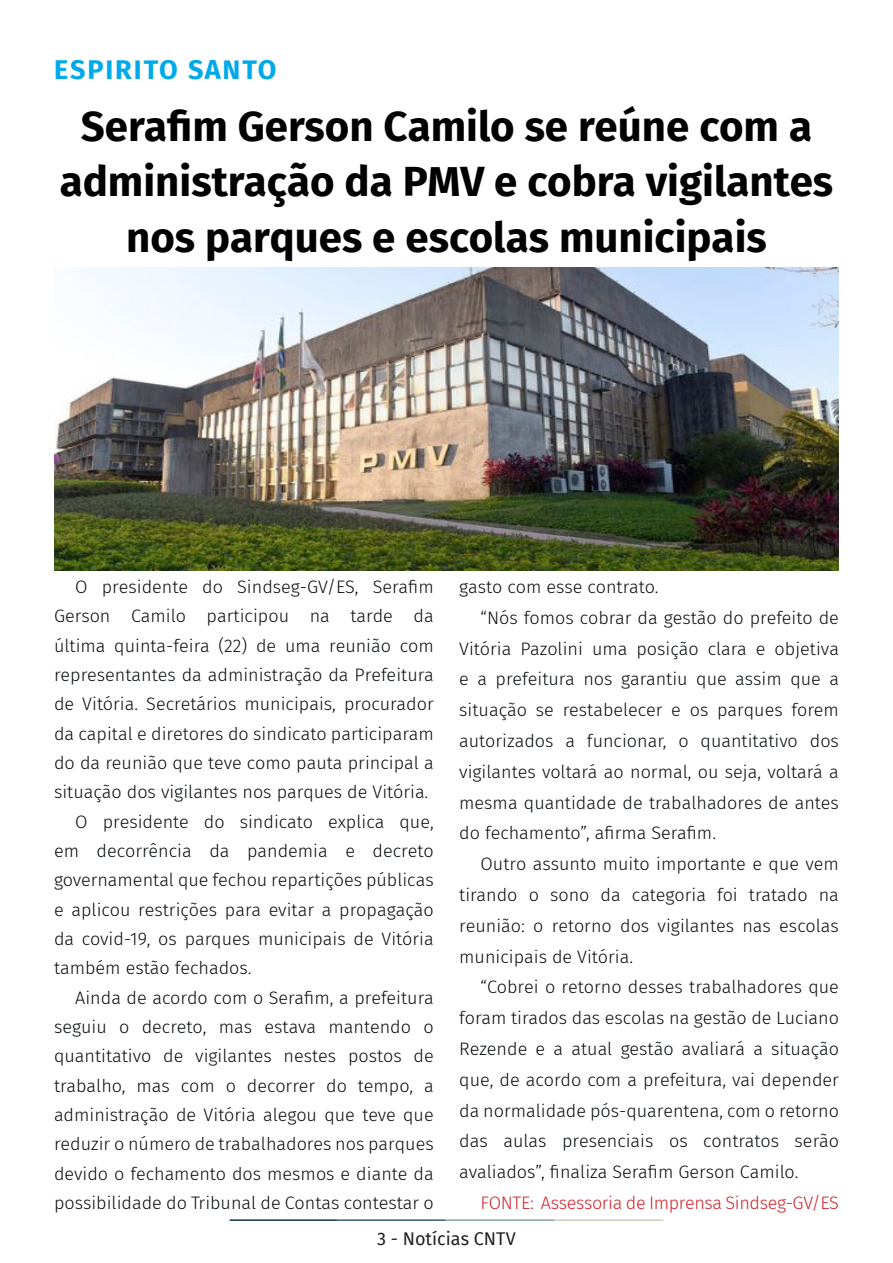
<style>
.page{position:relative;width:893px;height:1263px;background:#fff}
.page>*{position:absolute;margin:0;border:0;box-sizing:border-box;transform-origin:0 0}
.t1{font:700 42px/55.5px "Fira Sans";color:#000001;text-align:center}
.t2{font:700 27px "Fira Sans";letter-spacing:.07em;color:#00a9ea}
.t3{font:300 18px/29.4px "Fira Sans";color:#080d0b;text-align:justify}
.t4{font:300 18px "Fira Sans";letter-spacing:-.02em;color:#d1232a}
.t5{font:18px "Fira Sans";color:#231f20}
</style>
<div class="page">
<hr style="left:230px;top:1219px;width:107px;height:2px;background:#0e323f">
<hr style="left:337px;top:1219px;width:109px;height:2px;background:#3a5f6d">
<hr style="left:446px;top:1219px;width:109px;height:2px;background:#87a59a">
<hr style="left:555px;top:1219px;width:108px;height:2px;background:#c6d5b7">
<img style="left:54px;top:268px;width:785px;height:302px">
<p class="t2" style="left:54px;top:47px;width:224px">ESPIRITO SANTO</p>
<p class="t1" style="left:60px;top:95px;width:775px">Serafim Gerson Camilo se reúne com a administração da PMV e cobra vigilantes nos parques e escolas municipais</p>
<p class="t3" style="left:54px;top:572px;width:381px;text-indent:21px">O presidente do Sindseg-GV/ES, Serafim Gerson Camilo participou na tarde da última quinta-feira (22) de uma reunião com representantes da administração da Prefeitura de Vitória. Secretários municipais, procurador da capital e diretores do sindicato participaram do da reunião que teve como pauta principal a situação dos vigilantes nos parques de Vitória.</p>
<p class="t3" style="left:54px;top:807px;width:381px;text-indent:21px">O presidente do sindicato explica que, em decorrência da pandemia e decreto governamental que fechou repartições públicas e aplicou restrições para evitar a propagação da covid-19, os parques municipais de Vitória também estão fechados.</p>
<p class="t3" style="left:54px;top:982px;width:381px;text-indent:21px">Ainda de acordo com o Serafim, a prefeitura seguiu o decreto, mas estava mantendo o quantitativo de vigilantes nestes postos de trabalho, mas com o decorrer do tempo, a administração de Vitória alegou que teve que reduzir o número de trabalhadores nos parques devido o fechamento dos mesmos e diante da possibilidade do Tribunal de Contas contestar o</p>
<p class="t3" style="left:459px;top:572px;width:201px">gasto com esse contrato.</p>
<p class="t3" style="left:459px;top:602px;width:381px;line-height:30.8px;text-indent:21px">“Nós fomos cobrar da gestão do prefeito de Vitória Pazolini uma posição clara e objetiva e a prefeitura nos garantiu que assim que a situação se restabelecer e os parques forem autorizados a funcionar, o quantitativo dos vigilantes voltará ao normal, ou seja, voltará a mesma quantidade de trabalhadores de antes do fechamento”, afirma Serafim.</p>
<p class="t3" style="left:459px;top:848px;width:381px;line-height:30.8px;text-indent:21px">Outro assunto muito importante e que vem tirando o sono da categoria foi tratado na reunião: o retorno dos vigilantes nas escolas municipais de Vitória.</p>
<p class="t3" style="left:459px;top:972px;width:381px;line-height:30.8px;text-indent:21px">“Cobrei o retorno desses trabalhadores que foram tirados das escolas na gestão de Luciano Rezende e a atual gestão avaliará a situação que, de acordo com a prefeitura, vai depender da normalidade pós-quarentena, com o retorno das aulas presenciais os contratos serão avaliados”, finaliza Serafim Gerson Camilo.</p>
<p class="t4" style="left:480px;top:1190px;width:360px">FONTE: Assessoria de Imprensa Sindseg-GV/ES</p>
<p class="t5" style="left:377px;top:1225px;width:140px">3 - Notícias CNTV</p>
</div>
